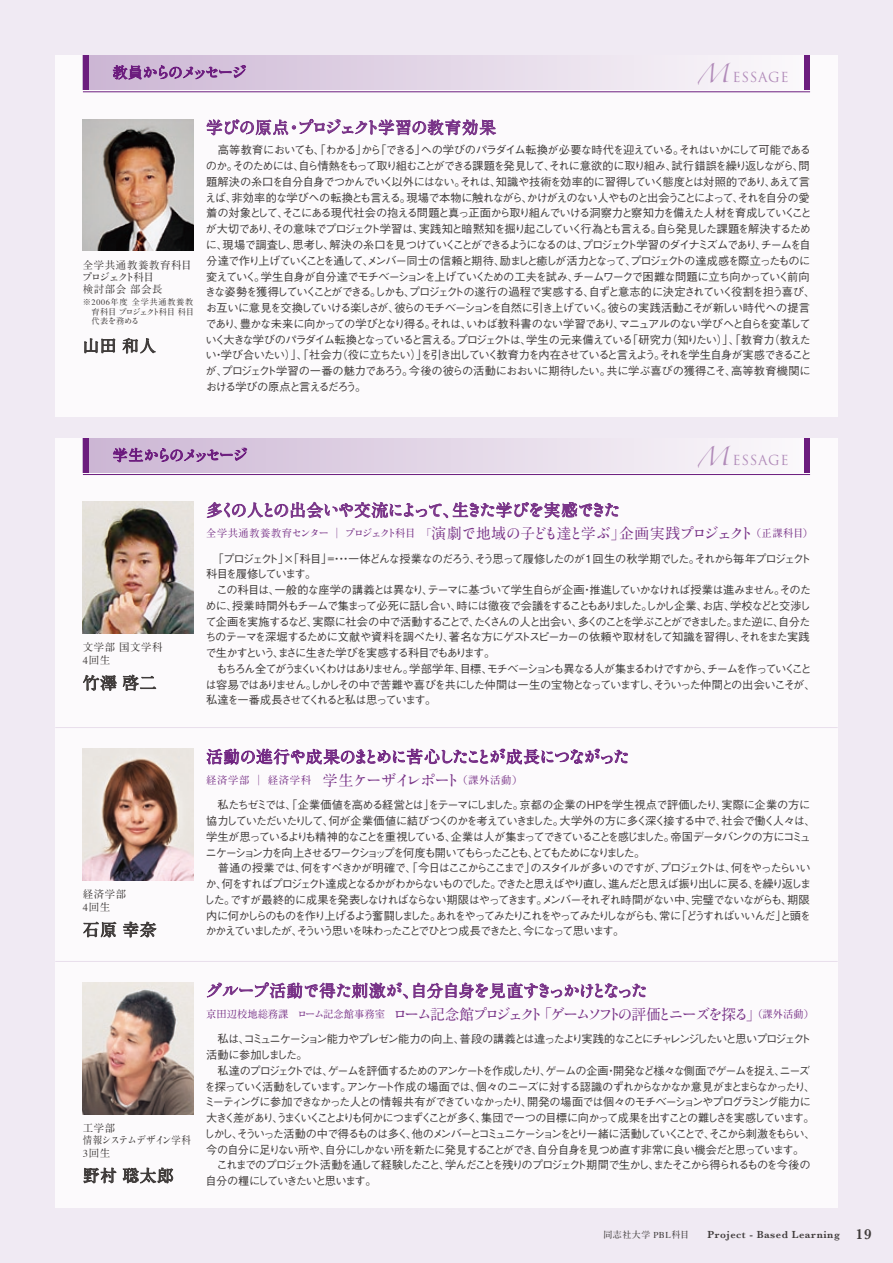
<style>
.page{position:relative;width:893px;height:1263px;background:#f0eaf3}
.page>*{position:absolute;margin:0;border:0;box-sizing:border-box;transform-origin:0 0}
.t1{font:16.5px "Ryumin Std Medium KO";letter-spacing:-.145em;color:#793488}
.t2{font:16.5px "Ryumin Std Medium KO";letter-spacing:-.2em;color:#793488}
.t3{font:16.5px "Ryumin Std Medium KO";letter-spacing:-.18em;color:#793488}
.t4{font:700 16.5px "A1 Mincho Std";letter-spacing:.05em;color:#793488}
.t5{font:700 16.5px "A1 Mincho Std";letter-spacing:.05em;color:#3f3b3a}
.t6{font:15px "Ryumin Std Medium KO";letter-spacing:-.19em;color:#793488}
.t7{font:15px "Ryumin Std Medium KO";letter-spacing:-.145em;color:#6c1c7e}
.t8{font:13.5px "Trajan Pro";letter-spacing:.05em;color:#b18bb9}
.t9{font:500 11.25px/15.8px "Gothic BBB Pr 5";letter-spacing:-.11em;color:#3f3b3a}
.t10{font:700 10.5px "A1 Mincho Std";letter-spacing:.05em;color:#793488}
.t11{font:700 10.5px/12.8px "A1 Mincho Std";letter-spacing:.05em;color:#3f3b3a}
.t12{font:600 10.5px "Baskerville";letter-spacing:.05em;color:#3f3b3a}
.t13{font:10.5px "Ryumin Std Medium KO";letter-spacing:-.085em;color:#3f3b3a;scale:.9 1}
.t14{font:10.5px "Ryumin Std Medium KO";letter-spacing:-.12em;color:#3f3b3a}
.t15{font:700 9px "A1 Mincho Std";letter-spacing:.05em;color:#3f3b3a}
.t16{font:700 8.25px/9.8px "A1 Mincho Std";letter-spacing:.08em;color:#3f3b3a;text-align:justify}
.s1{font-family:"Zapfino";font-size:16.5px}
.s2{font-family:"A1 Mincho Std";font-weight:700}
.s3{font-family:"Koz Min Pro";font-weight:400}
.s4{font-family:"Times";font-weight:400}
.s5{font-family:"Ryumin Std Medium KO";font-weight:400}
.s6{font-family:"Koz Min Pro"}
.s7{font-size:15px}
.s8{font-family:"Ryumin Std Medium KO";font-weight:400;font-size:15px}
.s9{font-family:"Koz Min Pro";font-weight:400;font-size:15px}
.s10{font-family:"A1 Mincho Std";font-weight:700;font-size:10.5px}
.s11{font-size:10.5px}
.s12{font-family:"Koz Min Pro";font-size:10.5px}
</style>
<div class="page">
<div style="left:55px;top:438px;width:783px;height:770px;background:#fff"></div>
<div style="left:55px;top:55px;width:783px;height:362px;background:#fff"></div>
<hr style="left:55px;top:961px;width:783px;height:1px;background:#e8deec">
<hr style="left:55px;top:727px;width:783px;height:1px;background:#e8deec">
<div style="left:83px;top:55px;width:727px;height:34px;background:linear-gradient(to right,#cbb5d3,#fbf9fb)"></div>
<div style="left:83px;top:55px;width:5px;height:34px;background:#6c1c7e"></div>
<div style="left:805px;top:55px;width:5px;height:34px;background:#6c1c7e"></div>
<svg style="left:113px;top:62px;width:133px;height:22px;background:#ba99c3"></svg>
<img style="left:83px;top:119px;width:110px;height:132px">
<svg style="left:206px;top:118px;width:290px;height:18px"></svg>
<svg style="left:84px;top:338px;width:32px;height:16px"></svg>
<svg style="left:122px;top:337px;width:34px;height:17px"></svg>
<hr style="left:83px;top:91px;width:727px;height:1px;background:#6c1c7e">
<img style="left:83px;top:502px;width:110px;height:132px">
<svg style="left:207px;top:501px;width:412px;height:18px"></svg>
<svg style="left:83px;top:675px;width:34px;height:16px"></svg>
<svg style="left:123px;top:675px;width:33px;height:16px"></svg>
<img style="left:83px;top:748px;width:110px;height:132px">
<svg style="left:206px;top:748px;width:422px;height:17px"></svg>
<svg style="left:83px;top:921px;width:33px;height:17px"></svg>
<svg style="left:123px;top:921px;width:33px;height:17px"></svg>
<img style="left:83px;top:982px;width:110px;height:132px">
<svg style="left:207px;top:982px;width:439px;height:17px"></svg>
<svg style="left:83px;top:1167px;width:34px;height:17px"></svg>
<svg style="left:123px;top:1167px;width:50px;height:17px"></svg>
<div style="left:83px;top:438px;width:727px;height:34px;background:linear-gradient(to right,#cbb5d3,#fbf9fb)"></div>
<div style="left:83px;top:438px;width:5px;height:34px;background:#6c1c7e"></div>
<div style="left:805px;top:438px;width:5px;height:34px;background:#6c1c7e"></div>
<svg style="left:113px;top:440px;width:134px;height:26px;background:#bfa1c8"></svg>
<hr style="left:83px;top:474px;width:727px;height:1px;background:#6c1c7e">
<p class="t8" style="left:697px;top:69px;width:93px"><span class="s1">M</span> ESSAGE</p>
<p class="t11" style="left:83px;top:257px;width:110px">全学共通教養教育科目</p>
<p class="t14" style="left:82px;top:269px;width:74px">プロジェクト<span class="s2">科目</span></p>
<p class="t11" style="left:83px;top:281px;width:81px">検討部会部会長</p>
<p class="t16" style="left:92px;top:296px;width:104px;text-indent:-9px"><span class="s3">※</span><span class="s4">2006</span>年度全学共通教養教育科目<span class="s5">プロジェクト</span>科目科目代表<span class="s5">を</span>務<span class="s5">める</span></p>
<h1 class="t5" style="left:83px;top:332px;width:75px">山田和人</h1>
<h1 class="t4" style="left:206px;top:114px;width:291px">学<span class="s5">びの</span>原点<span class="s3">・</span><span class="s5">プロジェクト</span>学習<span class="s5">の</span>教育効果</h1>
<p class="t9" style="left:205px;top:141px;width:612px">　高等教育においても、「わかる」から「できる」への学びのパラダイム転換が必要な時代を迎えている。それはいかにして可能であるのか。そのためには、自ら情熱をもって取り組むことができる課題を発見して、それに意欲的に取り組み、試行錯誤を繰り返しながら、問題解決の糸口を自分自身でつかんでいく以外にはない。それは、知識や技術を効率的に習得していく態度とは対照的であり、あえて言えば、非効率的な学びへの転換とも言える。現場で本物に触れながら、かけがえのない人やものと出会うことによって、それを自分の愛着の対象として、そこにある現代社会の抱える問題と真っ正面から取り組んでいける洞察力と察知力を備えた人材を育成していくことが大切であり、その意味でプロジェクト学習は、実践知と暗黙知を掘り起こしていく行為とも言える。自ら発見した課題を解決するために、現場で調査し、思考し、解決の糸口を見つけていくことができるようになるのは、プロジェクト学習のダイナミズムであり、チームを自分達で作り上げていくことを通して、メンバー同士の信頼と期待、励ましと癒しが活力となって、プロジェクトの達成感を際立ったものに変えていく。学生自身が自分達でモチベーションを上げていくための工夫を試み、チームワークで困難な問題に立ち向かっていく前向きな姿勢を獲得していくことができる。しかも、プロジェクトの遂行の過程で実感する、自ずと意志的に決定されていく役割を担う喜び、お互いに意見を交換していける楽しさが、彼らのモチベーションを自然に引き上げていく。彼らの実践活動こそが新しい時代への提言であり、豊かな未来に向かっての学びとなり得る。それは、いわば教科書のない学習であり、マニュアルのない学びへと自らを変革していく大きな学びのパラダイム転換となっていると言える。プロジェクトは、学生の元来備えている「研究力（知りたい）」、「教育力（教えたい・学び合いたい）」、「社会力（役に立ちたい）」を引き出していく教育力を内在させていると言えよう。それを学生自身が実感できることが、プロジェクト学習の一番の魅力であろう。今後の彼らの活動におおいに期待したい。共に学ぶ喜びの獲得こそ、高等教育機関における学びの原点と言えるだろう。</p>
<h2 class="t7" style="left:113px;top:444px;width:137px"><span class="s2">学生</span>からのメッセージ</h2>
<p class="t8" style="left:697px;top:451px;width:93px"><span class="s1">M</span> ESSAGE</p>
<p class="t11" style="left:83px;top:640px;width:81px">文学部国文学科<br><span class="s4">4</span>回生</p>
<h1 class="t5" style="left:83px;top:669px;width:75px">竹澤啓二</h1>
<p class="t11" style="left:83px;top:886px;width:45px">経済学部<br><span class="s4">4</span>回生</p>
<h1 class="t5" style="left:83px;top:916px;width:75px">石原幸奈</h1>
<h1 class="t2" style="left:206px;top:498px;width:416px"><span class="s2">多</span>くの<span class="s2">人</span>との<span class="s2">出会</span>いや<span class="s2">交流</span>によって<span class="s6">、</span><span class="s2">生</span>きた<span class="s2">学</span>びを<span class="s2">実感</span>できた</h1>
<p class="t10" style="left:206px;top:525px;width:608px">全学共通教養教育<span class="s5">センター</span> │ <span class="s5">プロジェクト</span>科目<span class="s3">「</span><span class="s7">演劇</span><span class="s8">で</span><span class="s7">地域</span><span class="s8">の</span><span class="s7">子</span><span class="s8">ども</span><span class="s7">達</span><span class="s8">と</span><span class="s7">学</span><span class="s8">ぶ</span><span class="s9">」</span><span class="s7">企画実践</span><span class="s8">プロジェクト</span><span class="s3">（</span>正課科目<span class="s3">）</span></p>
<p class="t9" style="left:205px;top:550px;width:612px">　「プロジェクト」×「科目」=・・・一体どんな授業なのだろう、そう思って履修したのが1回生の秋学期でした。それから毎年プロジェクト科目を履修しています。<br>　この科目は、一般的な座学の講義とは異なり、テーマに基づいて学生自らが企画・推進していかなければ授業は進みません。そのために、授業時間外もチームで集まって必死に話し合い、時には徹夜で会議をすることもありました。しかし企業、お店、学校などと交渉して企画を実施するなど、実際に社会の中で活動することで、たくさんの人と出会い、多くのことを学ぶことができました。また逆に、自分たちのテーマを深堀するために文献や資料を調べたり、著名な方にゲストスピーカーの依頼や取材をして知識を習得し、それをまた実践で生かすという、まさに生きた学びを実感する科目でもあります。<br>　もちろん全てがうまくいくわけはありません。学部学年、目標、モチベーションも異なる人が集まるわけですから、チームを作っていくことは容易ではありません。しかしその中で苦難や喜びを共にした仲間は一生の宝物となっていますし、そういった仲間との出会いこそが、私達を一番成長させてくれると私は思っています。</p>
<h1 class="t3" style="left:206px;top:745px;width:425px"><span class="s2">活動</span>の<span class="s2">進行</span>や<span class="s2">成果</span>のまとめに<span class="s2">苦心</span>したことが<span class="s2">成長</span>につながった</h1>
<p class="t10" style="left:206px;top:771px;width:318px">経済学部 │ 経済学科 <span class="s7">学生</span><span class="s8">ケーザイレポート</span><span class="s3">（</span>課外活動<span class="s3">）</span></p>
<p class="t9" style="left:204px;top:796px;width:613px">　私たちゼミでは、「企業価値を高める経営とは」をテーマにしました。京都の企業のHPを学生視点で評価したり、実際に企業の方に協力していただいたりして、何が企業価値に結びつくのかを考えていきました。大学外の方に多く深く接する中で、社会で働く人々は、学生が思っているよりも精神的なことを重視している、企業は人が集まってできていることを感じました。帝国データバンクの方にコミュニケーション力を向上させるワークショップを何度も開いてもらったことも、とてもためになりました。<br>　普通の授業では、何をすべきかが明確で、「今日はここからここまで」のスタイルが多いのですが、プロジェクトは、何をやったらいいか、何をすればプロジェクト達成となるかがわからないものでした。できたと思えばやり直し、進んだと思えば振り出しに戻る、を繰り返しました。ですが最終的に成果を発表しなければならない期限はやってきます。メンバーそれぞれ時間がない中、完璧でないながらも、期限内に何かしらのものを作り上げるよう奮闘しました。あれをやってみたりこれをやってみたりしながらも、常に「どうすればいいんだ」と頭をかかえていましたが、そういう思いを味わったことでひとつ成長できたと、今になって思います。</p>
<p class="t11" style="left:83px;top:1120px;width:34px">工学部</p>
<p class="t13" style="left:83px;top:1132px;width:122px"><span class="s2">情報</span>システムデザイン<span class="s2">学科</span></p>
<p class="t11" style="left:83px;top:1145px;width:29px"><span class="s4">3</span>回生</p>
<h1 class="t5" style="left:83px;top:1162px;width:92px">野村聡太郎</h1>
<h1 class="t1" style="left:206px;top:979px;width:443px">グループ<span class="s2">活動</span>で<span class="s2">得</span>た<span class="s2">刺激</span>が<span class="s6">、</span><span class="s2">自分自身</span>を<span class="s2">見直</span>すきっかけとなった</h1>
<h2 class="t6" style="left:206px;top:1003px;width:609px"><span class="s10">京田辺校地総務課</span> <span class="s11">ローム</span><span class="s10">記念館事務室</span> ローム<span class="s2">記念館</span>プロジェクト<span class="s6">「</span>ゲームソフトの<span class="s2">評価</span>とニーズを<span class="s2">探</span>る<span class="s6">」</span><span class="s12">（</span><span class="s10">課外活動</span><span class="s12">）</span></h2>
<p class="t9" style="left:206px;top:1030px;width:606px">　私は、コミュニケーション能力やプレゼン能力の向上、普段の講義とは違ったより実践的なことにチャレンジしたいと思いプロジェクト活動に参加しました。</p>
<p class="t9" style="left:204px;top:1062px;width:613px;text-indent:14px">私達のプロジェクトでは、ゲームを評価するためのアンケートを作成したり、ゲームの企画・開発など様々な側面でゲームを捉え、ニーズを探っていく活動をしています。アンケート作成の場面では、個々のニーズに対する認識のずれからなかなか意見がまとまらなかったり、ミーティングに参加できなかった人との情報共有ができていなかったり、開発の場面では個々のモチベーションやプログラミング能力に大きく差があり、うまくいくことよりも何かにつまずくことが多く、集団で一つの目標に向かって成果を出すことの難しさを実感しています。しかし、そういった活動の中で得るものは多く、他のメンバーとコミュニケーションをとり一緒に活動していくことで、そこから刺激をもらい、今の自分に足りない所や、自分にしかない所を新たに発見することができ、自分自身を見つめ直す非常に良い機会だと思っています。　これまでのプロジェクト活動を通して経験したこと、学んだことを残りのプロジェクト期間で生かし、またそこから得られるものを今後の自分の糧にしていきたいと思います。</p>
<p class="t15" style="left:603px;top:1227px;width:87px">同志社大学 <span class="s4">PBL</span>科目</p>
<p class="t12" style="left:708px;top:1228px;width:166px">Project - Based Learning <span class="s7">19</span></p>
</div>
